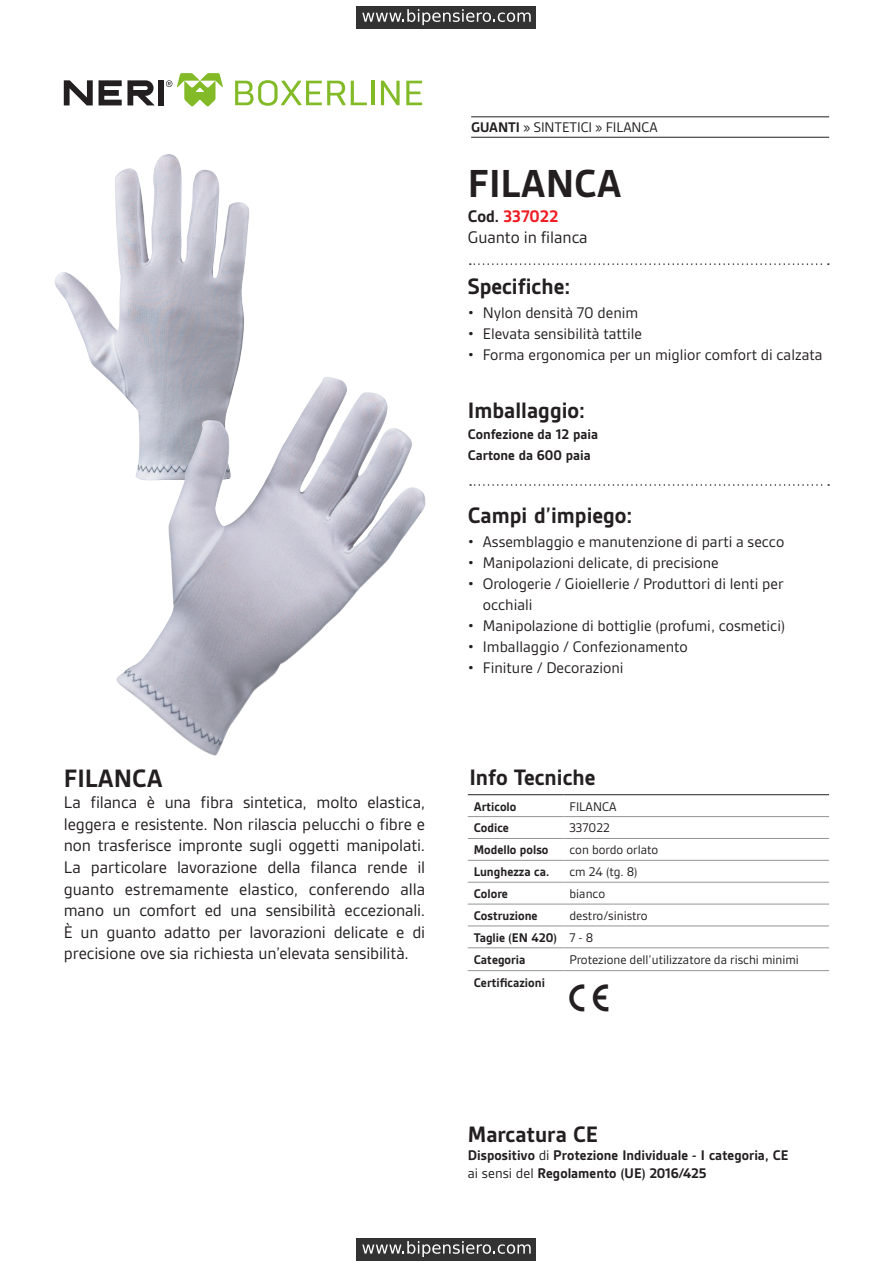
<style>
.page{position:relative;width:893px;height:1263px;background:#fff}
.page>*{position:absolute;margin:0;border:0;box-sizing:border-box;transform-origin:0 0}
.t1{font:700 42px "Gesta";color:#231f20}
.t2{font:700 27px "Gesta";color:#231f20}
.Normale{font:27px "Neri Simbols Normal";color:#231f20}
.descrizione{font:700 24px "Gesta";color:#231f20}
.descrizione-2{font:18px/21.6px "Gesta";letter-spacing:-.005em;color:#231f20;text-align:justify}
.t3{font:700 18px "Gesta";color:#ee1d23}
.t4{font:16.5px/21px "Gesta";color:#231f20}
.descrizione-3{font:700 15px "Gesta";color:#231f20}
.t5{font:15px "Gesta";letter-spacing:-.005em;color:#231f20}
.t6{font:13.5px "Gesta";color:#231f20}
.t7{font:700 13.5px "Gesta";color:#231f20}
.s1{font-weight:700}
.s2{color:#231f20}
.s3{font-weight:400}
</style>
<div class="page">
<svg style="left:235px;top:80px;width:110px;height:26px"></svg>
<svg style="left:351px;top:81px;width:16px;height:24px"></svg>
<hr style="left:371px;top:81px;width:3px;height:24px;background:#82bb27">
<svg style="left:381px;top:81px;width:19px;height:24px"></svg>
<svg style="left:406px;top:81px;width:16px;height:24px"></svg>
<svg style="left:64px;top:80px;width:29px;height:25px"></svg>
<svg style="left:99px;top:80px;width:55px;height:25px"></svg>
<div style="left:158px;top:80px;width:6px;height:25px;background:#231f20"></div>
<svg style="left:166px;top:73px;width:57px;height:33px"></svg>
<img style="left:54px;top:154px;width:195px;height:233px">
<img style="left:116px;top:377px;width:310px;height:379px">
<hr style="left:471px;top:137px;width:358px;height:1px;background:#231f20">
<hr style="left:471px;top:116px;width:358px;height:1px;background:#231f20">
<hr style="left:468px;top:794px;width:95px;height:1px;background:#231f20">
<hr style="left:563px;top:794px;width:266px;height:1px;background:#231f20">
<hr style="left:468px;top:816px;width:95px;height:1px;background:#939598">
<hr style="left:563px;top:816px;width:266px;height:1px;background:#939598">
<hr style="left:468px;top:838px;width:95px;height:1px;background:#939598">
<hr style="left:563px;top:838px;width:266px;height:1px;background:#939598">
<hr style="left:468px;top:860px;width:95px;height:1px;background:#939598">
<hr style="left:563px;top:860px;width:266px;height:1px;background:#939598">
<hr style="left:468px;top:882px;width:95px;height:1px;background:#939598">
<hr style="left:563px;top:882px;width:266px;height:1px;background:#939598">
<hr style="left:468px;top:904px;width:95px;height:1px;background:#939598">
<hr style="left:563px;top:904px;width:266px;height:1px;background:#939598">
<hr style="left:468px;top:926px;width:95px;height:1px;background:#939598">
<hr style="left:563px;top:926px;width:266px;height:1px;background:#939598">
<hr style="left:468px;top:947px;width:95px;height:1px;background:#939598">
<hr style="left:563px;top:947px;width:266px;height:1px;background:#939598">
<hr style="left:468px;top:970px;width:95px;height:1px;background:#939598">
<hr style="left:563px;top:970px;width:266px;height:1px;background:#939598">
<svg style="left:470px;top:263px;width:359px;height:2px"></svg>
<svg style="left:470px;top:484px;width:359px;height:2px"></svg>
<div style="left:357px;top:1238px;width:179px;height:22px;background:#333"></div>
<svg style="left:362px;top:1241px;width:169px;height:16px"></svg>
<div style="left:357px;top:6px;width:179px;height:23px;background:#333"></div>
<svg style="left:362px;top:9px;width:169px;height:16px"></svg>
<p class="t2" style="left:64px;top:763px;width:100px">FILANCA</p>
<p class="descrizione-2" style="left:64px;top:792px;width:363px">La filanca è una fibra sintetica, molto elastica, leggera e resistente. Non rilascia pelucchi o fibre e non trasferisce impronte sugli oggetti manipolati.<br>La particolare lavorazione della filanca rende il guanto estremamente elastico, conferendo alla mano un comfort ed una sensibilità eccezionali.<br>È un guanto adatto per lavorazioni delicate e di precisione ove sia richiesta un’elevata sensibilità.</p>
<p class="t5" style="left:471px;top:120px;width:188px"><span class="s1">GUANTI</span> » SINTETICI » FILANCA</p>
<p class="t1" style="left:468px;top:161px;width:155px">FILANCA</p>
<p class="t3" style="left:468px;top:206px;width:92px"><span class="s2">Cod.</span> 337022</p>
<p class="descrizione-2" style="left:468px;top:226px;width:122px">Guanto in filanca</p>
<p class="descrizione" style="left:468px;top:273px;width:104px">Specifiche:</p>
<p class="t4" style="left:468px;top:302px;width:172px">• Nylon densità 70 denim</p>
<p class="t4" style="left:468px;top:323px;width:176px">• Elevata sensibilità tattile</p>
<p class="t4" style="left:468px;top:344px;width:356px">• Forma ergonomica per un miglior comfort di calzata</p>
<p class="descrizione" style="left:468px;top:397px;width:119px">Imballaggio:</p>
<p class="descrizione-3" style="left:468px;top:426px;width:132px">Confezione da 12 paia</p>
<p class="descrizione-3" style="left:468px;top:447px;width:125px">Cartone da 600 paia</p>
<p class="descrizione" style="left:468px;top:502px;width:166px">Campi d’impiego:</p>
<p class="t4" style="left:468px;top:532px;width:318px">• Assemblaggio e manutenzione di parti a secco</p>
<p class="t4" style="left:468px;top:553px;width:253px">• Manipolazioni delicate, di precisione</p>
<p class="t4" style="left:483px;top:574px;width:302px;text-indent:-15px">• Orologerie / Gioiellerie / Produttori di lenti per occhiali</p>
<p class="t4" style="left:468px;top:616px;width:319px">• Manipolazione di bottiglie (profumi, cosmetici)</p>
<p class="t4" style="left:468px;top:637px;width:222px">• Imballaggio / Confezionamento</p>
<p class="t4" style="left:468px;top:658px;width:157px">• Finiture / Decorazioni</p>
<p class="descrizione" style="left:469px;top:764px;width:128px">Info Tecniche</p>
<p class="t7" style="left:474px;top:799px;width:44px">Articolo</p>
<p class="t6" style="left:569px;top:799px;width:49px">FILANCA</p>
<p class="t7" style="left:474px;top:821px;width:37px">Codice</p>
<p class="t6" style="left:569px;top:821px;width:42px">337022</p>
<p class="t7" style="left:474px;top:843px;width:76px">Modello polso</p>
<p class="t6" style="left:569px;top:843px;width:90px">con bordo orlato</p>
<p class="t7" style="left:474px;top:864px;width:77px">Lunghezza ca.</p>
<p class="t6" style="left:569px;top:865px;width:70px">cm 24 (tg. 8)</p>
<p class="t7" style="left:474px;top:886px;width:36px">Colore</p>
<p class="t6" style="left:569px;top:886px;width:37px">bianco</p>
<p class="t7" style="left:474px;top:908px;width:65px">Costruzione</p>
<p class="t6" style="left:569px;top:908px;width:80px">destro/sinistro</p>
<p class="t7" style="left:474px;top:930px;width:85px">Taglie (EN 420)</p>
<p class="t6" style="left:569px;top:930px;width:25px">7 - 8</p>
<p class="t7" style="left:474px;top:952px;width:53px">Categoria</p>
<p class="t6" style="left:569px;top:952px;width:231px">Protezione dell’utilizzatore da rischi minimi</p>
<p class="t7" style="left:474px;top:975px;width:73px">Certificazioni</p>
<p class="Normale" style="left:569px;top:985px;width:41px">A</p>
<p class="descrizione" style="left:468px;top:1121px;width:132px">Marcatura CE</p>
<p class="descrizione-3" style="left:468px;top:1147px;width:322px">Dispositivo <span class="s3">di</span> Protezione Individuale - I categoria, CE</p>
<p class="descrizione-3" style="left:468px;top:1165px;width:240px"><span class="s3">ai sensi del</span> Regolamento (UE) 2016/425</p>
</div>
